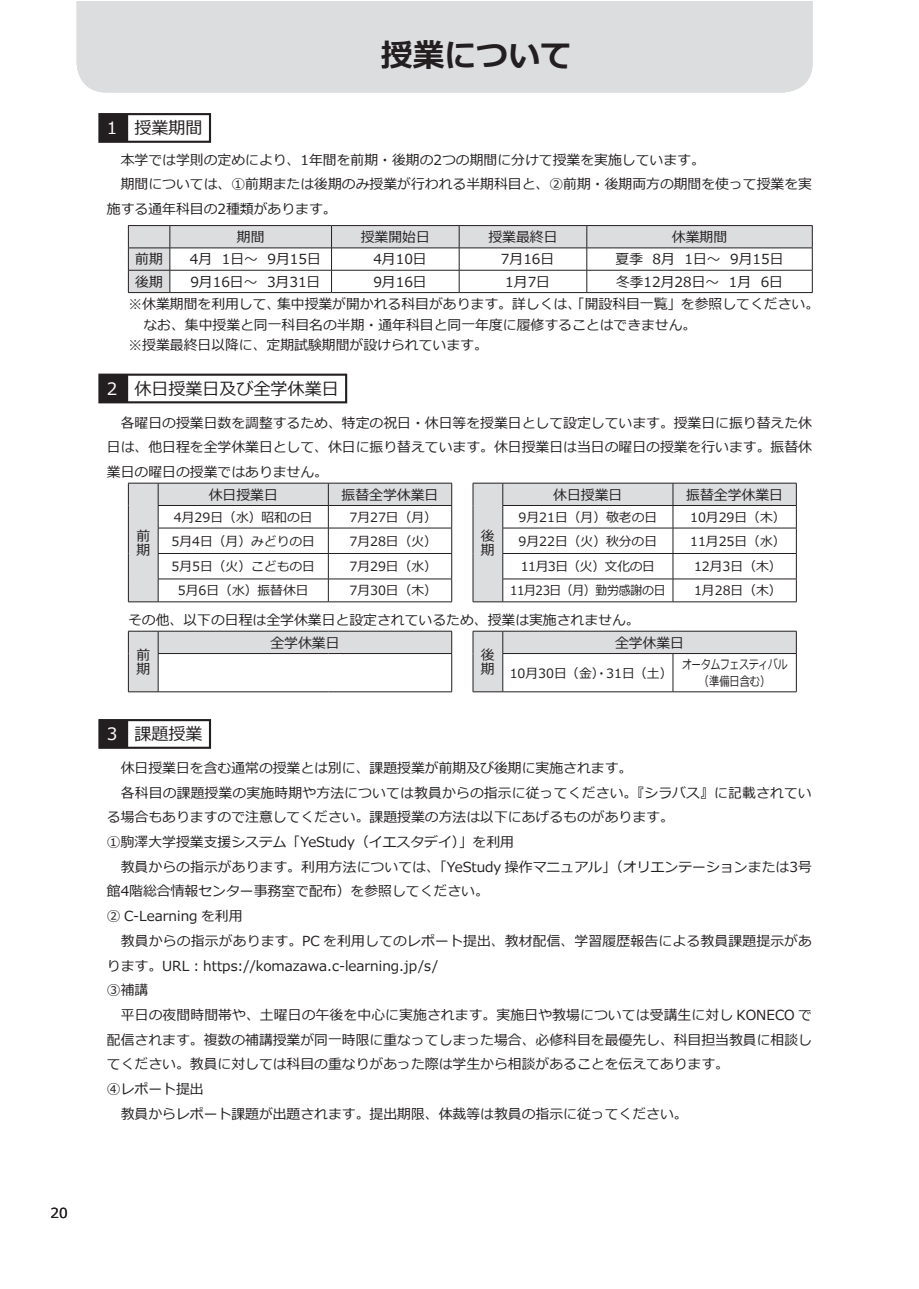
<style>
.page{position:relative;width:919px;height:1289px;background:#fff}
.page>*{position:absolute;margin:0;border:0;box-sizing:border-box;transform-origin:0 0}
.t1{font:700 31.95px "Meiryo";color:#231f20}
.t2{font:16.95px "Meiryo";color:#231f20}
.t3{font:13.8px/24.6px "Meiryo";color:#231f20}
.t4{font:12.75px "Meiryo";color:#231f20}
.t5{font:12.75px/17px "Meiryo";color:#231f20;text-align:center;scale:.75 1}
.t6{font:12.75px "Meiryo";letter-spacing:-.02em;color:#231f20;scale:.93 1}
.t7{font:12.75px "Meiryo";letter-spacing:-.03em;color:#231f20}
.s1{color:#fff}
</style>
<div class="page">
<div style="left:77px;top:1px;width:735px;height:91px;background:#dcdddf"></div>
<div style="left:98px;top:113px;width:113px;height:30px;background:#231f20"></div>
<div style="left:128px;top:115px;width:81px;height:26px;background:#fff"></div>
<svg style="left:98px;top:373px;width:249px;height:30px;background:#413d3e"></svg>
<div style="left:128px;top:376px;width:217px;height:25px;background:#fff"></div>
<div style="left:98px;top:719px;width:113px;height:29px;background:#231f20"></div>
<div style="left:128px;top:721px;width:81px;height:25px;background:#fff"></div>
<svg style="left:128px;top:225px;width:685px;height:67px"></svg>
<hr style="left:128px;top:292px;width:42px;height:1px;background:#231f20">
<hr style="left:170px;top:292px;width:161px;height:1px;background:#231f20">
<hr style="left:331px;top:292px;width:128px;height:1px;background:#231f20">
<hr style="left:459px;top:292px;width:127px;height:1px;background:#231f20">
<hr style="left:586px;top:292px;width:226px;height:1px;background:#231f20">
<svg style="left:129px;top:483px;width:667px;height:119px"></svg>
<hr style="left:502px;top:601px;width:171px;height:1px;background:#231f20">
<hr style="left:502px;top:528px;width:171px;height:1px;background:#231f20">
<hr style="left:673px;top:528px;width:123px;height:1px;background:#231f20">
<hr style="left:502px;top:553px;width:171px;height:1px;background:#231f20">
<hr style="left:673px;top:553px;width:123px;height:1px;background:#231f20">
<hr style="left:158px;top:483px;width:170px;height:1px;background:#231f20">
<hr style="left:328px;top:483px;width:124px;height:1px;background:#231f20">
<hr style="left:472px;top:601px;width:30px;height:1px;background:#231f20">
<hr style="left:472px;top:483px;width:30px;height:1px;background:#231f20">
<svg style="left:472px;top:483px;width:1px;height:118px"></svg>
<hr style="left:502px;top:483px;width:171px;height:1px;background:#231f20">
<hr style="left:673px;top:483px;width:123px;height:1px;background:#231f20">
<hr style="left:502px;top:505px;width:171px;height:1px;background:#231f20">
<hr style="left:673px;top:505px;width:123px;height:1px;background:#231f20">
<hr style="left:502px;top:578px;width:171px;height:1px;background:#231f20">
<svg style="left:502px;top:483px;width:1px;height:118px"></svg>
<hr style="left:128px;top:601px;width:30px;height:1px;background:#231f20">
<hr style="left:673px;top:578px;width:123px;height:1px;background:#231f20">
<svg style="left:672px;top:483px;width:1px;height:118px"></svg>
<svg style="left:796px;top:483px;width:1px;height:118px"></svg>
<hr style="left:673px;top:601px;width:123px;height:1px;background:#231f20">
<hr style="left:158px;top:505px;width:170px;height:1px;background:#231f20">
<hr style="left:328px;top:505px;width:124px;height:1px;background:#231f20">
<hr style="left:158px;top:528px;width:170px;height:1px;background:#231f20">
<hr style="left:328px;top:528px;width:124px;height:1px;background:#231f20">
<hr style="left:158px;top:553px;width:170px;height:1px;background:#231f20">
<hr style="left:328px;top:553px;width:124px;height:1px;background:#231f20">
<hr style="left:158px;top:578px;width:170px;height:1px;background:#231f20">
<hr style="left:328px;top:578px;width:124px;height:1px;background:#231f20">
<svg style="left:328px;top:483px;width:1px;height:118px"></svg>
<svg style="left:451px;top:483px;width:1px;height:118px"></svg>
<hr style="left:158px;top:601px;width:170px;height:1px;background:#231f20">
<hr style="left:328px;top:601px;width:124px;height:1px;background:#231f20">
<hr style="left:128px;top:483px;width:30px;height:1px;background:#231f20">
<svg style="left:158px;top:483px;width:1px;height:118px"></svg>
<svg style="left:128px;top:483px;width:1px;height:118px"></svg>
<hr style="left:472px;top:691px;width:30px;height:1px;background:#231f20">
<hr style="left:128px;top:691px;width:30px;height:1px;background:#231f20">
<hr style="left:502px;top:691px;width:171px;height:1px;background:#231f20">
<hr style="left:673px;top:691px;width:123px;height:1px;background:#231f20">
<svg style="left:128px;top:631px;width:669px;height:60px"></svg>
<hr style="left:128px;top:653px;width:1px;height:38px;background:#231f20">
<hr style="left:158px;top:653px;width:1px;height:38px;background:#231f20">
<hr style="left:158px;top:691px;width:170px;height:1px;background:#231f20">
<hr style="left:451px;top:653px;width:1px;height:38px;background:#231f20">
<hr style="left:328px;top:691px;width:124px;height:1px;background:#231f20">
<p class="t3" style="left:50px;top:1201px;width:19px">20</p>
<h1 class="t1" style="left:381px;top:33px;width:65px">履修</h1>
<h1 class="t1" style="left:381px;top:33px;width:193px">授業について</h1>
<p class="t2" style="left:107px;top:116px;width:97px"><span class="s1">1</span>　授業期間</p>
<p class="t3" style="left:107px;top:148px;width:706px;text-indent:14px">本学では学則の定めにより、1年間を前期・後期の2つの期間に分けて授業を実施しています。<br>　期間については、①前期または後期のみ授業が行われる半期科目と、②前期・後期両方の期間を使って授業を実施する通年科目の2種類があります。</p>
<p class="t3" style="left:237px;top:225px;width:29px">期間</p>
<p class="t3" style="left:361px;top:225px;width:71px">授業開始日</p>
<p class="t3" style="left:488px;top:225px;width:71px">授業最終日</p>
<p class="t3" style="left:671px;top:225px;width:57px">休業期間</p>
<p class="t3" style="left:135px;top:248px;width:29px">前期</p>
<p class="t3" style="left:190px;top:248px;width:62px">4月 1日～</p>
<p class="t3" style="left:267px;top:248px;width:55px">9月15日</p>
<p class="t3" style="left:373px;top:248px;width:55px">4月10日</p>
<p class="t3" style="left:501px;top:248px;width:55px">7月16日</p>
<p class="t3" style="left:615px;top:248px;width:99px">夏季 8月 1日～</p>
<p class="t3" style="left:730px;top:248px;width:55px">9月15日</p>
<p class="t3" style="left:135px;top:270px;width:29px">後期</p>
<p class="t3" style="left:190px;top:270px;width:61px">9月16日～</p>
<p class="t3" style="left:267px;top:270px;width:55px">3月31日</p>
<p class="t3" style="left:373px;top:270px;width:55px">9月16日</p>
<p class="t3" style="left:505px;top:270px;width:46px">1月7日</p>
<p class="t3" style="left:616px;top:270px;width:97px">冬季12月28日～</p>
<p class="t3" style="left:128px;top:271px;width:692px;line-height:22.4px;text-indent:600px">1月 6日<br>※休業期間を利用して、集中授業が開かれる科目があります。詳しくは、「開設科目一覧」を参照してください。</p>
<p class="t3" style="left:128px;top:315px;width:569px;line-height:20.7px;text-indent:15px">なお、集中授業と同一科目名の半期・通年科目と同一年度に履修することはできません。※授業最終日以降に、定期試験期間が設けられています。</p>
<p class="t2" style="left:107px;top:377px;width:233px"><span class="s1">2</span>　休日授業日及び全学休業日</p>
<p class="t3" style="left:107px;top:411px;width:706px;text-align:justify">　各曜日の授業日数を調整するため、特定の祝日・休日等を授業日として設定しています。授業日に振り替えた休日は、他日程を全学休業日として、休日に振り替えています。休日授業日は当日の曜日の授業を行います。振替休業日の曜日の授業ではありません。</p>
<p class="t3" style="left:209px;top:483px;width:71px">休日授業日</p>
<p class="t3" style="left:341px;top:483px;width:98px">振替全学休業日</p>
<p class="t3" style="left:553px;top:483px;width:71px">休日授業日</p>
<p class="t3" style="left:686px;top:483px;width:98px">振替全学休業日</p>
<p class="t4" style="left:174px;top:508px;width:140px">4月29日（水）昭和の日</p>
<p class="t4" style="left:349px;top:508px;width:89px">7月27日（月）</p>
<p class="t4" style="left:518px;top:508px;width:140px">9月21日（月）敬老の日</p>
<p class="t4" style="left:690px;top:508px;width:97px">10月29日（木）</p>
<p class="t4" style="left:171px;top:532px;width:145px">5月4日（月）みどりの日</p>
<p class="t4" style="left:349px;top:532px;width:89px">7月28日（火）</p>
<p class="t4" style="left:518px;top:532px;width:140px">9月22日（火）秋分の日</p>
<p class="t4" style="left:690px;top:532px;width:97px">11月25日（水）</p>
<p class="t4" style="left:171px;top:557px;width:145px">5月5日（火）こどもの日</p>
<p class="t4" style="left:349px;top:557px;width:89px">7月29日（水）</p>
<p class="t7" style="left:520px;top:557px;width:136px">11月3日（火）文化の日</p>
<p class="t4" style="left:694px;top:557px;width:89px">12月3日（木）</p>
<p class="t4" style="left:178px;top:581px;width:132px">5月6日（水）振替休日</p>
<p class="t4" style="left:349px;top:581px;width:89px">7月30日（木）</p>
<p class="t6" style="left:510px;top:581px;width:168px">11月23日（月）勤労感謝の日</p>
<p class="t4" style="left:694px;top:581px;width:89px">1月28日（木）</p>
<p class="t3" style="left:128px;top:608px;width:513px">その他、以下の日程は全学休業日と設定されているため、授業は実施されません。</p>
<p class="t3" style="left:136px;top:648px;width:15px;line-height:13.8px">前期</p>
<p class="t3" style="left:481px;top:529px;width:15px;line-height:13.8px">後期</p>
<p class="t3" style="left:136px;top:529px;width:15px;line-height:13.8px">前期</p>
<p class="t3" style="left:270px;top:631px;width:71px">全学休業日</p>
<p class="t3" style="left:615px;top:631px;width:71px">全学休業日</p>
<p class="t4" style="left:509px;top:664px;width:164px">10月30日（金）・31日（土）</p>
<p class="t5" style="left:682px;top:656px;width:142px">オータムフェスティバル（準備日含む）</p>
<p class="t3" style="left:481px;top:648px;width:15px;line-height:13.8px">後期</p>
<p class="t2" style="left:107px;top:722px;width:97px"><span class="s1">3</span>　課題授業</p>
<p class="t3" style="left:107px;top:756px;width:706px">　休日授業日を含む通常の授業とは別に、課題授業が前期及び後期に実施されます。<br>　各科目の課題授業の実施時期や方法については教員からの指示に従ってください。『シラバス』に記載されている場合もありますので注意してください。課題授業の方法は以下にあげるものがあります。<br>①駒澤大学授業支援システム「YeStudy（イエスタデイ）」を利用<br>　教員からの指示があります。利用方法については、「YeStudy 操作マニュアル」（オリエンテーションまたは3号館4階総合情報センター事務室で配布）を参照してください。<br>② C-Learning を利用<br>　教員からの指示があります。PC を利用してのレポート提出、教材配信、学習履歴報告による教員課題提示があります。URL：https://komazawa.c-learning.jp/s/<br>③補講<br>　平日の夜間時間帯や、土曜日の午後を中心に実施されます。実施日や教場については受講生に対し KONECO で配信されます。複数の補講授業が同一時限に重なってしまった場合、必修科目を最優先し、科目担当教員に相談してください。教員に対しては科目の重なりがあった際は学生から相談があることを伝えてあります。<br>④レポート提出<br>　教員からレポート課題が出題されます。提出期限、体裁等は教員の指示に従ってください。</p>
</div>
